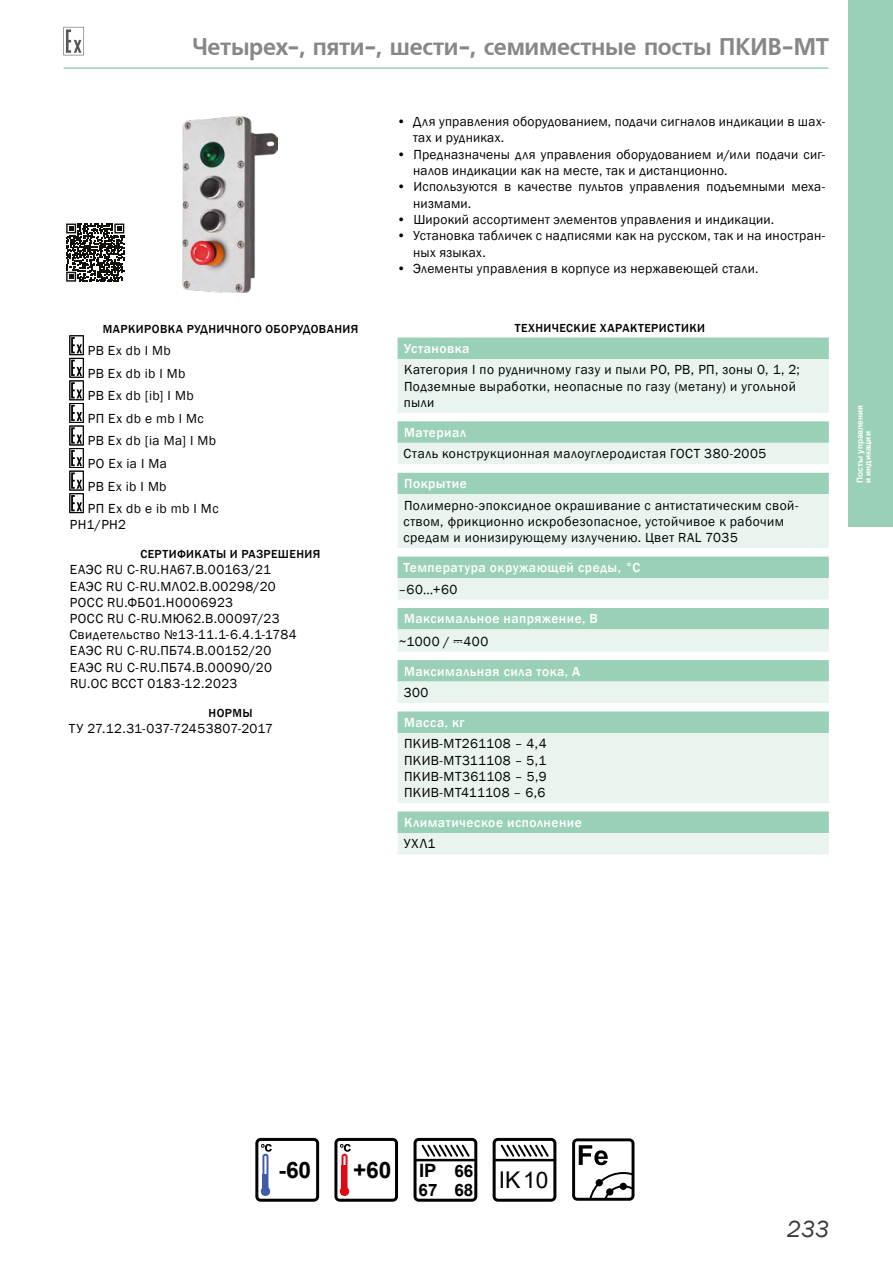
<style>
.page{position:relative;width:893px;height:1263px;background:#fff}
.page>*{position:absolute;margin:0;border:0;box-sizing:border-box;transform-origin:0 0}
.t1{font:24px "Free Set Bold Cyrillic";letter-spacing:-.01em;color:#878787;scale:.96 1}
.t2{font:italic 24px "Franklin Gothic";color:#3c3835}
.text_tablica{font:22.95px "Arial";color:#000}
.t3{font:700 22.65px "Arial";color:#000}
.t4{font:700 17.1px "Arial";color:#000}
.text_left{font:13.5px/16.4px "Franklin Gothic";letter-spacing:.025em;color:#000}
.zagokovok_texta{font:13.5px "Franklin Gothic";letter-spacing:.03em;color:#000}
.text_left-2{font:500 13.5px "Franklin Gothic";letter-spacing:.035em;color:#fff}
.zagokovok_texta-2{font:500 12px "Franklin Gothic";letter-spacing:.035em;color:#000}
.t5{font:700 8.25px/8.2px "Arial";color:#fff}
.s1{font-family:"tok"}
.s2{font-size:22.5px}
.s3{font-size:18.45px}
.s4{font-size:22.65px}
</style>
<div class="page">
<div style="left:848px;top:0;width:45px;height:526px;background:#9ad0b8"></div>
<svg style="left:63px;top:27px;width:21px;height:28px"></svg>
<hr style="left:64px;top:67px;width:764px;height:2px;background:#9ad0b8">
<img style="left:183px;top:117px;width:94px;height:175px">
<svg style="left:69px;top:335px;width:15px;height:178px"></svg>
<div style="left:398px;top:338px;width:431px;height:21px;background:#9ad0b8"></div>
<svg style="left:398px;top:359px;width:431px;height:495px;background:#d3eadf"></svg>
<svg style="left:66px;top:223px;width:59px;height:49px"></svg>
<svg style="left:66px;top:224px;width:58px;height:58px"></svg>
<svg style="left:255px;top:1138px;width:64px;height:64px"></svg>
<svg style="left:334px;top:1138px;width:64px;height:64px"></svg>
<svg style="left:414px;top:1138px;width:63px;height:64px"></svg>
<svg style="left:572px;top:1138px;width:62px;height:63px"></svg>
<div style="left:596px;top:1179px;width:7px;height:7px;background:#000;border-radius:50%"></div>
<div style="left:606px;top:1188px;width:7px;height:7px;background:#000;border-radius:50%"></div>
<svg style="left:493px;top:1138px;width:63px;height:64px"></svg>
<h1 class="t1" style="left:192px;top:33px;width:665px">Четырех-, пяти-, шести-, семиместные посты ПКИВ-МТ</h1>
<p class="zagokovok_texta-2" style="left:103px;top:321px;width:257px">МАРКИРОВКА РУДНИЧНОГО ОБОРУДОВАНИЯ</p>
<p class="text_left" style="left:88px;top:343px;width:84px">РВ Ex db I Mb</p>
<p class="text_left" style="left:88px;top:365px;width:99px">РВ Ex db ib I Mb</p>
<p class="text_left" style="left:88px;top:388px;width:107px">РВ Ex db [ib] I Mb</p>
<p class="text_left" style="left:88px;top:410px;width:118px">РП Ex db e mb I Mс</p>
<p class="text_left" style="left:88px;top:433px;width:130px">РВ Ex db [ia Ma] I Mb</p>
<p class="text_left" style="left:88px;top:456px;width:81px">РО Ex ia I Ma</p>
<p class="text_left" style="left:88px;top:478px;width:80px">РВ Ex ib I Mb</p>
<p class="text_left" style="left:88px;top:501px;width:132px">РП Ex db e ib mb I Mс</p>
<p class="text_left" style="left:70px;top:517px;width:58px">РН1/РН2</p>
<p class="zagokovok_texta-2" style="left:140px;top:547px;width:181px">СЕРТИФИКАТЫ И РАЗРЕШЕНИЯ</p>
<p class="zagokovok_texta" style="left:70px;top:561px;width:203px">ЕАЭС RU C-RU.НА67.В.00163/21</p>
<p class="zagokovok_texta" style="left:70px;top:578px;width:207px">ЕАЭС RU C-RU.МЛ02.В.00298/20</p>
<p class="zagokovok_texta" style="left:70px;top:594px;width:165px">РОСС RU.ФБ01.Н0006923</p>
<p class="zagokovok_texta" style="left:70px;top:610px;width:211px">РОСС RU С-RU.МЮ62.В.00097/23</p>
<p class="zagokovok_texta" style="left:69px;top:626px;width:229px">Свидетельство №13-11.1-6.4.1-1784</p>
<p class="zagokovok_texta" style="left:70px;top:642px;width:203px">ЕАЭС RU С-RU.ПБ74.В.00152/20</p>
<p class="zagokovok_texta" style="left:70px;top:659px;width:204px">ЕАЭС RU С-RU.ПБ74.В.00090/20</p>
<p class="zagokovok_texta" style="left:70px;top:675px;width:169px">RU.OC ВССТ 0183-12.2023</p>
<p class="zagokovok_texta-2" style="left:209px;top:705px;width:45px">НОРМЫ</p>
<p class="zagokovok_texta" style="left:69px;top:720px;width:206px">ТУ 27.12.31-037-72453807-2017</p>
<p class="text_left" style="left:413px;top:114px;width:414px;text-indent:-16px">• Для управления оборудованием, подачи сигналов индикации в шах&shy;тах и рудниках.</p>
<p class="text_left" style="left:413px;top:146px;width:414px;text-indent:-16px">• Предназначены для управления оборудованием и/или подачи сиг&shy;налов индикации как на месте, так и дистанционно.</p>
<p class="text_left" style="left:413px;top:179px;width:414px;text-indent:-16px">• Используются в качестве пультов управления подъемными меха&shy;низмами.</p>
<p class="text_left" style="left:397px;top:212px;width:379px">• Широкий ассортимент элементов управления и индикации.</p>
<p class="text_left" style="left:413px;top:228px;width:414px;text-indent:-16px">• Установка табличек с надписями как на русском, так и на иностран&shy;ных языках.</p>
<p class="text_left" style="left:397px;top:261px;width:363px">• Элементы управления в корпусе из нержавеющей стали.</p>
<p class="zagokovok_texta-2" style="left:515px;top:320px;width:192px">ТЕХНИЧЕСКИЕ ХАРАКТЕРИСТИКИ</p>
<p class="text_left-2" style="left:404px;top:340px;width:67px">Установка</p>
<p class="text_left" style="left:404px;top:362px;width:397px">Категория I по рудничному газу и пыли РО, РB, РП, зоны 0, 1, 2;</p>
<p class="text_left" style="left:404px;top:378px;width:394px">Подземные выработки, неопасные по газу (метану) и угольной пыли</p>
<p class="text_left-2" style="left:404px;top:424px;width:63px">Материал</p>
<p class="text_left" style="left:404px;top:446px;width:364px">Сталь конструкционная малоуглеродистая ГОСТ 380-2005</p>
<p class="text_left-2" style="left:404px;top:475px;width:64px">Покрытие</p>
<p class="text_left" style="left:403px;top:497px;width:397px">Полимерно-эпоксидное окрашивание с антистатическим свой&shy;ством, фрикционно искробезопасное, устойчивое к рабочим средам и ионизирующему излучению. Цвет RAL 7035</p>
<p class="text_left-2" style="left:403px;top:559px;width:238px">Температура окружающей среды, °С</p>
<p class="text_left" style="left:398px;top:581px;width:61px">–60…+60</p>
<p class="text_left-2" style="left:404px;top:611px;width:195px">Максимальное напряжение, В</p>
<p class="text_left" style="left:399px;top:633px;width:91px">~1000 / <span class="s1">A</span>400</p>
<p class="text_left-2" style="left:404px;top:663px;width:178px">Максимальная сила тока, А</p>
<p class="text_left" style="left:404px;top:685px;width:26px">300</p>
<p class="text_left-2" style="left:404px;top:714px;width:62px">Масса, кг</p>
<p class="text_left" style="left:404px;top:736px;width:144px">ПКИВ-МТ261108 – 4,4</p>
<p class="text_left" style="left:404px;top:752px;width:144px">ПКИВ-МТ311108 – 5,1</p>
<p class="text_left" style="left:404px;top:768px;width:144px">ПКИВ-МТ361108 – 5,9</p>
<p class="text_left" style="left:404px;top:785px;width:143px">ПКИВ-МТ411108 – 6,6</p>
<p class="text_left-2" style="left:404px;top:814px;width:179px">Климатическое исполнение</p>
<p class="text_left" style="left:404px;top:836px;width:33px">УХЛ1</p>
<p class="t5" style="left:856px;top:483px;width:79px;rotate:-90deg">Посты управления и индикации</p>
<p class="t3" style="left:279px;top:1154px;width:34px"><span class="s2">-</span>60</p>
<p class="t3" style="left:353px;top:1154px;width:85px"><span class="s2">+</span>60 <span class="s3">IP</span></p>
<p class="t4" style="left:454px;top:1159px;width:20px">66</p>
<p class="t4" style="left:419px;top:1178px;width:20px">67</p>
<p class="t4" style="left:454px;top:1178px;width:20px">68</p>
<p class="text_tablica" style="left:499px;top:1164px;width:51px">IK<span class="s4">10</span></p>
<h1 class="t2" style="left:787px;top:1214px;width:44px">233</h1>
</div>
